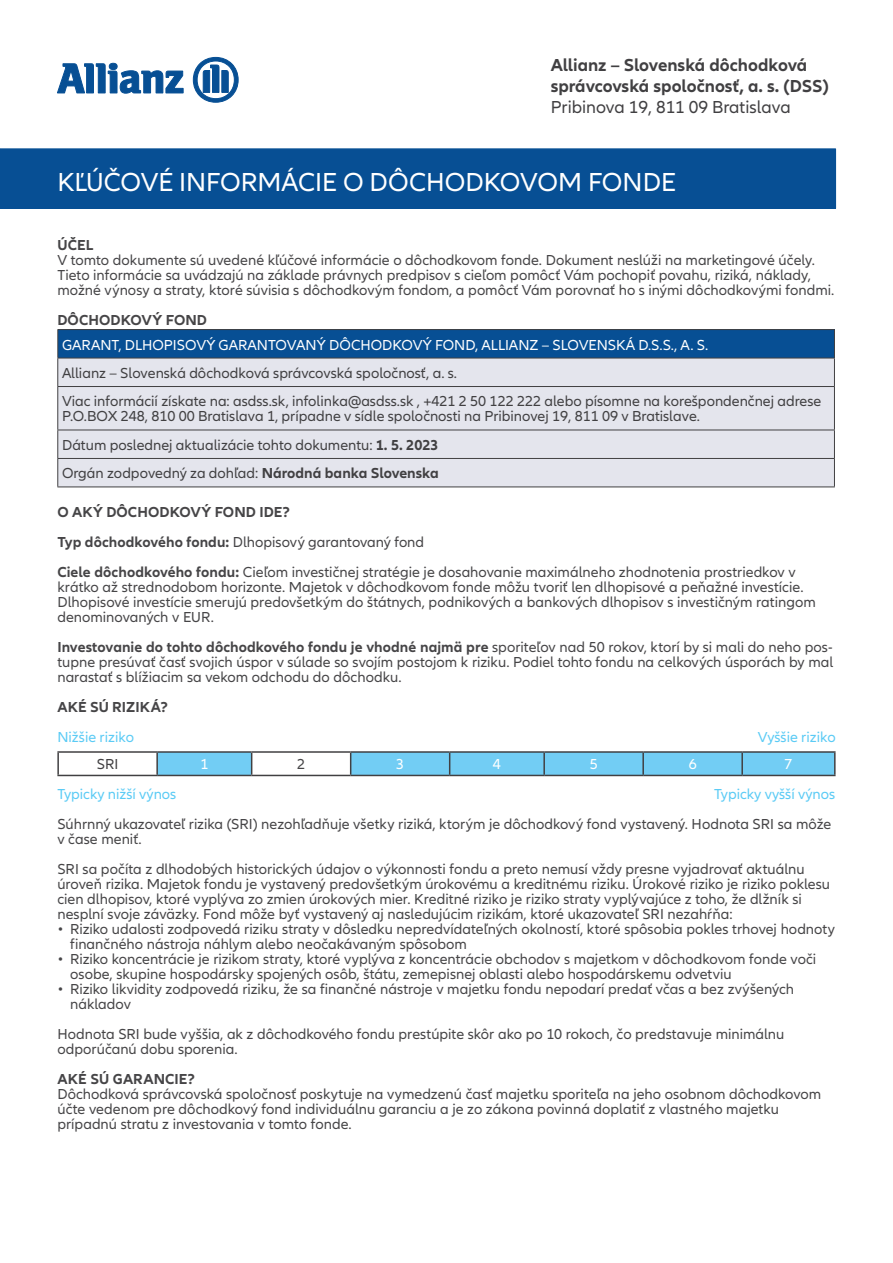
<style>
.page{position:relative;width:893px;height:1263px;background:#fff}
.page>*{position:absolute;margin:0;border:0;box-sizing:border-box;transform-origin:0 0}
.t1{font:27px "Allianz Neo";color:#fff}
.t2{font:700 18px/21px "Allianz Neo";color:#414042}
.t3{font:18px "Allianz Neo";color:#414042}
.t4{font:15px/15px "Allianz Neo";color:#464547}
.t5{font:15px/28.5px "Allianz Neo";color:#414042}
.t6{font:15px "Allianz Neo";color:#fff}
.t7{font:15px "Allianz Neo";color:#5bcbf5}
.t8{font:700 15px "Allianz Neo";letter-spacing:.005em;color:#464547}
.s1{font-weight:700}
</style>
<div class="page">
<div style="left:0;top:149px;width:836px;height:59px;background:#074f94"></div>
<svg style="left:57px;top:63px;width:126px;height:30px"></svg>
<svg style="left:193px;top:57px;width:45px;height:45px"></svg>
<div style="left:58px;top:330px;width:776px;height:28px;background:#074f94"></div>
<div style="left:58px;top:359px;width:776px;height:128px;background:#e4e5ed"></div>
<hr style="left:57px;top:329px;width:778px;height:1px;background:#414042">
<hr style="left:57px;top:358px;width:778px;height:1px;background:#414042">
<svg style="left:57px;top:330px;width:1px;height:56px"></svg>
<svg style="left:834px;top:330px;width:1px;height:56px"></svg>
<hr style="left:57px;top:386px;width:778px;height:1px;background:#414042">
<hr style="left:57px;top:387px;width:1px;height:43px;background:#414042">
<hr style="left:834px;top:387px;width:1px;height:43px;background:#414042">
<hr style="left:57px;top:430px;width:778px;height:1px;background:#414042">
<hr style="left:57px;top:458px;width:778px;height:1px;background:#414042">
<svg style="left:57px;top:430px;width:1px;height:57px"></svg>
<svg style="left:834px;top:430px;width:1px;height:57px"></svg>
<hr style="left:57px;top:487px;width:778px;height:1px;background:#414042">
<hr style="left:57px;top:751px;width:100px;height:2px;background:#414042">
<hr style="left:57px;top:753px;width:2px;height:22px;background:#414042">
<hr style="left:157px;top:751px;width:95px;height:2px;background:#414042">
<hr style="left:156px;top:753px;width:2px;height:22px;background:#414042">
<hr style="left:252px;top:751px;width:99px;height:2px;background:#414042">
<hr style="left:351px;top:751px;width:99px;height:2px;background:#414042">
<hr style="left:544px;top:751px;width:99px;height:2px;background:#414042">
<hr style="left:643px;top:751px;width:99px;height:2px;background:#414042">
<hr style="left:742px;top:751px;width:94px;height:2px;background:#414042">
<hr style="left:834px;top:753px;width:2px;height:22px;background:#414042">
<hr style="left:57px;top:775px;width:100px;height:1px;background:#414042">
<hr style="left:157px;top:775px;width:95px;height:1px;background:#414042">
<hr style="left:252px;top:775px;width:99px;height:1px;background:#414042">
<hr style="left:351px;top:775px;width:99px;height:1px;background:#414042">
<hr style="left:544px;top:775px;width:99px;height:1px;background:#414042">
<hr style="left:643px;top:775px;width:99px;height:1px;background:#414042">
<hr style="left:742px;top:775px;width:94px;height:1px;background:#414042">
<hr style="left:450px;top:751px;width:94px;height:2px;background:#414042">
<svg style="left:157px;top:752px;width:678px;height:23px;background:#82cbeb"></svg>
<hr style="left:543px;top:753px;width:2px;height:22px;background:#414042">
<hr style="left:450px;top:775px;width:94px;height:1px;background:#414042">
<p class="t2" style="left:551px;top:55px;width:280px">Allianz – Slovenská dôchodková správcovská spoločnosť, a. s. (DSS)</p>
<p class="t3" style="left:551px;top:97px;width:242px">Pribinova 19, 811 09 Bratislava</p>
<h1 class="t1" style="left:57px;top:166px;width:620px">KĽÚČOVÉ INFORMÁCIE O DÔCHODKOVOM FONDE</h1>
<p class="t8" style="left:57px;top:236px;width:38px">ÚČEL</p>
<p class="t4" style="left:57px;top:253px;width:778px">V tomto dokumente sú uvedené kľúčové informácie o dôchodkovom fonde. Dokument neslúži na marketingové účely.<br>Tieto informácie sa uvádzajú na základe právnych predpisov s cieľom pomôcť Vám pochopiť povahu, riziká, náklady, možné výnosy a straty, ktoré súvisia s dôchodkovým fondom, a pomôcť Vám porovnať ho s inými dôchodkovými fondmi.</p>
<p class="t8" style="left:57px;top:311px;width:151px">DÔCHODKOVÝ FOND</p>
<p class="t6" style="left:62px;top:336px;width:648px">GARANT, DLHOPISOVÝ GARANTOVANÝ DÔCHODKOVÝ FOND, ALLIANZ – SLOVENSKÁ D.S.S., A. S.</p>
<p class="t5" style="left:62px;top:359px;width:761px">Allianz – Slovenská dôchodková správcovská spoločnosť, a. s.<br>Viac informácií získate na: asdss.sk, infolinka@asdss.sk , +421 2 50 122 222 alebo písomne na korešpondenčnej adrese</p>
<p class="t5" style="left:62px;top:403px;width:639px">P.O.BOX 248, 810 00 Bratislava 1, prípadne v sídle spoločnosti na Pribinovej 19, 811 09 v Bratislave.<br>Dátum poslednej aktualizácie tohto dokumentu: <span class="s1">1. 5. 2023<br></span>Orgán zodpovedný za dohľad: <span class="s1">Národná banka Slovenska</span></p>
<p class="t4" style="left:57px;top:497px;width:740px;line-height:30px"><span class="s1">O AKÝ DÔCHODKOVÝ FOND IDE?<br>Typ dôchodkového fondu:</span> Dlhopisový garantovaný fond<br><span class="s1">Ciele dôchodkového fondu:</span> Cieľom investičnej stratégie je dosahovanie maximálneho zhodnotenia prostriedkov v</p>
<p class="t4" style="left:57px;top:580px;width:760px">krátko až strednodobom horizonte. Majetok v dôchodkovom fonde môžu tvoriť len dlhopisové a peňažné investície.<br>Dlhopisové investície smerujú predovšetkým do štátnych, podnikových a bankových dlhopisov s investičným ratingom denominovaných v EUR.</p>
<p class="t4" style="left:57px;top:640px;width:777px;text-align:justify"><span class="s1">Investovanie do tohto dôchodkového fondu je vhodné najmä pre</span> sporiteľov nad 50 rokov, ktorí by si mali do neho pos&shy;tupne presúvať časť svojich úspor v súlade so svojím postojom k riziku. Podiel tohto fondu na celkových úsporách by mal narastať s blížiacim sa vekom odchodu do dôchodku.</p>
<p class="t8" style="left:57px;top:698px;width:112px">AKÉ SÚ RIZIKÁ?</p>
<p class="t7" style="left:57px;top:728px;width:78px">Nižšie riziko</p>
<p class="t7" style="left:758px;top:728px;width:79px">Vyššie riziko</p>
<p class="t5" style="left:97px;top:751px;width:23px">SRI</p>
<p class="t6" style="left:200px;top:756px;width:10px">1</p>
<p class="t4" style="left:297px;top:757px;width:10px">2</p>
<p class="t6" style="left:396px;top:756px;width:10px">3</p>
<p class="t6" style="left:493px;top:756px;width:10px">4</p>
<p class="t6" style="left:590px;top:756px;width:10px">5</p>
<p class="t6" style="left:689px;top:756px;width:10px">6</p>
<p class="t6" style="left:784px;top:756px;width:10px">7</p>
<p class="t7" style="left:57px;top:785px;width:120px">Typicky nižší výnos</p>
<p class="t7" style="left:714px;top:785px;width:122px">Typicky vyšší výnos</p>
<p class="t4" style="left:57px;top:817px;width:776px">Súhrnný ukazovateľ rizika (SRI) nezohľadňuje všetky riziká, ktorým je dôchodkový fond vystavený. Hodnota SRI sa môže v čase meniť.</p>
<p class="t4" style="left:57px;top:862px;width:774px">SRI sa počíta z dlhodobých historických údajov o výkonnosti fondu a preto nemusí vždy presne vyjadrovať aktuálnu úroveň rizika. Majetok fondu je vystavený predovšetkým úrokovému a kreditnému riziku. Úrokové riziko je riziko poklesu cien dlhopisov, ktoré vyplýva zo zmien úrokových mier. Kreditné riziko je riziko straty vyplývajúce z toho, že dlžník si nesplní svoje záväzky. Fond môže byť vystavený aj nasledujúcim rizikám, ktoré ukazovateľ SRI nezahŕňa:</p>
<p class="t4" style="left:70px;top:922px;width:766px;text-indent:-13px">• Riziko udalosti zodpovedá riziku straty v dôsledku nepredvídateľných okolností, ktoré spôsobia pokles trhovej hodnoty finančného nástroja náhlym alebo neočakávaným spôsobom</p>
<p class="t4" style="left:70px;top:952px;width:748px;text-indent:-13px">• Riziko koncentrácie je rizikom straty, ktoré vyplýva z koncentrácie obchodov s majetkom v dôchodkovom fonde voči osobe, skupine hospodársky spojených osôb, štátu, zemepisnej oblasti alebo hospodárskemu odvetviu</p>
<p class="t4" style="left:70px;top:982px;width:725px;text-indent:-13px">• Riziko likvidity zodpovedá riziku, že sa finančné nástroje v majetku fondu nepodarí predať včas a bez zvýšených nákladov</p>
<p class="t4" style="left:57px;top:1027px;width:728px">Hodnota SRI bude vyššia, ak z dôchodkového fondu prestúpite skôr ako po 10 rokoch, čo predstavuje minimálnu odporúčanú dobu sporenia.</p>
<p class="t8" style="left:57px;top:1070px;width:139px">AKÉ SÚ GARANCIE?</p>
<p class="t4" style="left:57px;top:1087px;width:765px">Dôchodková správcovská spoločnosť poskytuje na vymedzenú časť majetku sporiteľa na jeho osobnom dôchodkovom účte vedenom pre dôchodkový fond individuálnu garanciu a je zo zákona povinná doplatiť z vlastného majetku prípadnú stratu z investovania v tomto fonde.</p>
</div>
